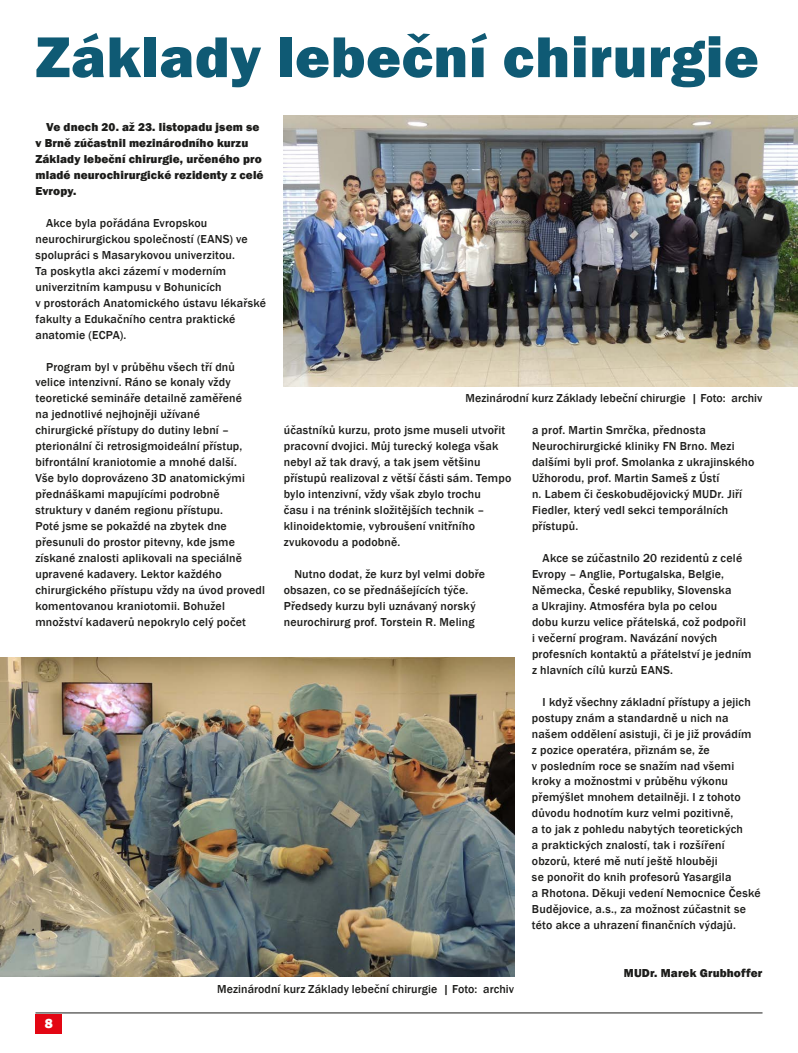
<style>
.page{position:relative;width:798px;height:1053px;background:#fff}
.page>*{position:absolute;margin:0;border:0;box-sizing:border-box;transform-origin:0 0}
.t1{font:800 59.5px "Franklin Gothic";letter-spacing:.01em;color:#0f5a74}
.t2{font:800 13.75px "Franklin Gothic";color:#fff}
.t3{font:500 11.88px/16px "Franklin Gothic";letter-spacing:.015em;color:#1d1d1b}
.t4{font:800 11.88px/16px "Franklin Gothic";letter-spacing:.01em;color:#1d1d1b}
</style>
<div class="page">
<div style="left:35px;top:1013px;width:27px;height:20px;background:#e30613"></div>
<hr style="left:35px;top:1012px;width:727px;height:1px;background:#1d1d1b">
<img style="left:283px;top:115px;width:514px;height:271px">
<img style="left:0;top:657px;width:514px;height:319px">
<h1 class="t1" style="left:35px;top:19px;width:724px">Základy lebeční chirurgie</h1>
<p class="t4" style="left:35px;top:119px;width:229px;text-indent:11px">Ve dnech 20. až 23. listopadu jsem se v Brně zúčastnil mezinárodního kurzu<br>Základy lebeční chirurgie, určeného pro mladé neurochirurgické rezidenty z celé<br>Evropy.</p>
<p class="t3" style="left:35px;top:215px;width:232px;text-indent:11px">Akce byla pořádána Evropskou neurochirurgickou společností (EANS) ve spolupráci s Masarykovou univerzitou.<br>Ta poskytla akci zázemí v moderním univerzitním kampusu v Bohunicích<br>v prostorách Anatomického ústavu lékařské fakulty a Edukačního centra praktické anatomie (ECPA).</p>
<p class="t3" style="left:35px;top:358px;width:231px;text-indent:11px">Program byl v průběhu všech tří dnů velice intenzivní. Ráno se konaly vždy teoretické semináře detailně zaměřené<br>na jednotlivé nejhojněji užívané<br>chirurgické přístupy do dutiny lební – pterionální či retrosigmoideální přístup, bifrontální kraniotomie a mnohé další.<br>Vše bylo doprovázeno 3D anatomickými přednáškami mapujícími podrobně struktury v daném regionu přístupu.<br>Poté jsme se pokaždé na zbytek dne přesunuli do prostor pitevny, kde jsme získané znalosti aplikovali na speciálně upravené kadavery. Lektor každého chirurgického přístupu vždy na úvod provedl komentovanou kraniotomii. Bohužel množství kadaverů nepokrylo celý počet</p>
<p class="t3" style="left:465px;top:390px;width:298px">Mezinárodní kurz Základy lebeční chirurgie | Foto: archiv</p>
<p class="t3" style="left:283px;top:422px;width:229px">účastníků kurzu, proto jsme museli utvořit pracovní dvojici. Můj turecký kolega však nebyl až tak dravý, a tak jsem většinu přístupů realizoval z větší části sám. Tempo bylo intenzivní, vždy však zbylo trochu<br>času i na trénink složitějších technik – klinoidektomie, vybroušení vnitřního zvukovodu a podobně.</p>
<p class="t3" style="left:283px;top:566px;width:203px;text-indent:11px">Nutno dodat, že kurz byl velmi dobře obsazen, co se přednášejících týče.<br>Předsedy kurzu byli uznávaný norský neurochirurg prof. Torstein R. Meling</p>
<p class="t3" style="left:532px;top:422px;width:224px">a prof. Martin Smrčka, přednosta Neurochirurgické kliniky FN Brno. Mezi dalšími byli prof. Smolanka z ukrajinského Užhorodu, prof. Martin Sameš z Ústí<br>n. Labem či českobudějovický MUDr. Jiří Fiedler, který vedl sekci temporálních přístupů.</p>
<p class="t3" style="left:532px;top:550px;width:221px;text-indent:11px">Akce se zúčastnilo 20 rezidentů z celé Evropy – Anglie, Portugalska, Belgie, Německa, České republiky, Slovenska<br>a Ukrajiny. Atmosféra byla po celou<br>dobu kurzu velice přátelská, což podpořil i večerní program. Navázání nových profesních kontaktů a přátelství je jedním z hlavních cílů kurzů EANS.</p>
<p class="t3" style="left:531px;top:693px;width:230px;text-indent:11px">I když všechny základní přístupy a jejich postupy znám a standardně u nich na našem oddělení asistuji, či je již provádím<br>z pozice operatéra, přiznám se, že<br>v posledním roce se snažím nad všemi kroky a možnostmi v průběhu výkonu přemýšlet mnohem detailněji. I z tohoto důvodu hodnotím kurz velmi pozitivně,<br>a to jak z pohledu nabytých teoretických<br>a praktických znalostí, tak i rozšíření obzorů, které mě nutí ještě hlouběji<br>se ponořit do knih profesorů Yasargila<br>a Rhotona. Děkuji vedení Nemocnice České Budějovice, a.s., za možnost zúčastnit se této akce a uhrazení finančních výdajů.</p>
<p class="t4" style="left:623px;top:964px;width:140px">MUDr. Marek Grubhoffer</p>
<p class="t2" style="left:45px;top:1014px;width:10px">8</p>
<p class="t3" style="left:217px;top:980px;width:298px">Mezinárodní kurz Základy lebeční chirurgie | Foto: archiv</p>
</div>
